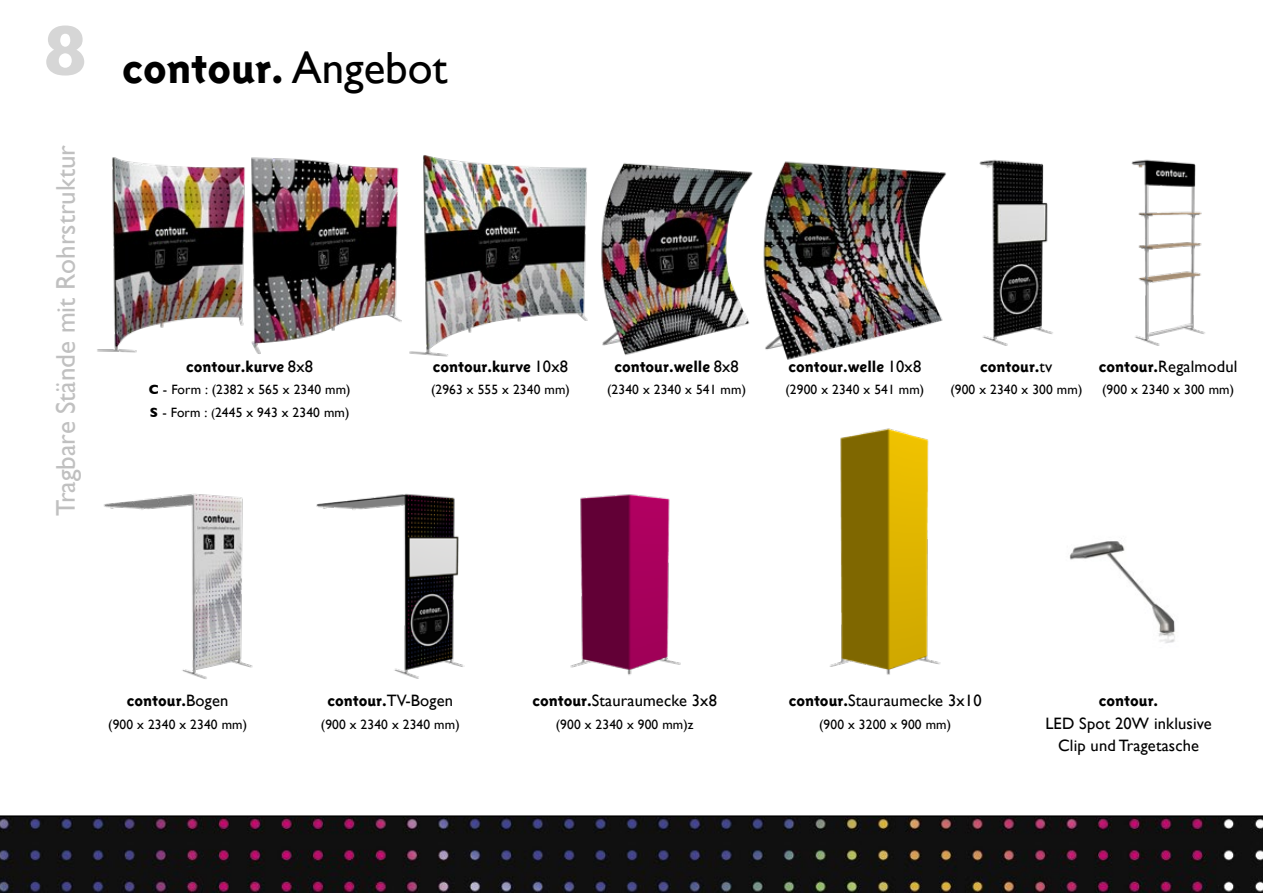
<style>
.page{position:relative;width:1263px;height:893px;background:#fff}
.page>*{position:absolute;margin:0;border:0;box-sizing:border-box;transform-origin:0 0}
.t1{font:45px "Triplex Sans Extrab Lin";color:#000}
.t2{font:27px "Gill Sans";color:#c0c0c0}
.t3{font:16.5px "Triplex Sans Extrab Lin";color:#000}
.t4{font:16.5px/22.5px "Gill Sans";letter-spacing:.01em;color:#000;text-align:center}
.t5{font:13.5px/22.5px "Gill Sans";letter-spacing:.01em;color:#000}
.s1{font-family:"Gill Sans"}
.s2{font-weight:700}
.s3{font-size:12px}
.s4{font-family:"Triplex Sans Extrab Lin"}
</style>
<div class="page">
<svg style="left:0;top:815px;width:1263px;height:78px;background:#1b161a"></svg>
<img style="left:1069px;top:538px;width:106px;height:105px">
<img style="left:97px;top:157px;width:148px;height:196px">
<img style="left:251px;top:157px;width:151px;height:197px">
<img style="left:409px;top:155px;width:179px;height:202px">
<img style="left:601px;top:163px;width:152px;height:193px">
<img style="left:763px;top:161px;width:183px;height:199px">
<img style="left:979px;top:159px;width:74px;height:187px">
<img style="left:1131px;top:159px;width:74px;height:187px">
<img style="left:103px;top:493px;width:150px;height:186px">
<img style="left:316px;top:493px;width:149px;height:186px">
<img style="left:570px;top:494px;width:111px;height:181px">
<img style="left:829px;top:428px;width:112px;height:247px">
<h1 class="t1" style="left:44px;top:44px;width:405px"><sup>8</sup> contour. <span class="s1">Angebot</span></h1>
<h2 class="t2" style="left:50px;top:516px;width:373px;rotate:-90deg">Tragbare Stände mit Rohrstruktur</h2>
<p class="t3" style="left:186px;top:357px;width:128px">contour.kurve <span class="s1">8x8</span></p>
<p class="t5" style="left:149px;top:378px;width:203px"><span class="s2">C</span> - Form : (2382 x 565 x 2340 mm)<br><span class="s2">S</span> - Form : <span class="s3">(</span>2445 x 943 x 2340 mm)</p>
<p class="t3" style="left:433px;top:357px;width:137px">contour.kurve <span class="s1">10x8</span></p>
<p class="t5" style="left:431px;top:378px;width:140px">(2963 x 555 x 2340 mm)</p>
<p class="t3" style="left:614px;top:357px;width:126px">contour.welle <span class="s1">8x8</span></p>
<p class="t5" style="left:607px;top:378px;width:140px">(2340 x 2340 x 541 mm)</p>
<p class="t3" style="left:788px;top:357px;width:134px">contour.welle <span class="s1">10x8</span></p>
<p class="t5" style="left:785px;top:378px;width:140px">(2900 x 2340 x 541 mm)</p>
<p class="t3" style="left:980px;top:357px;width:74px">contour.<span class="s1">tv</span></p>
<p class="t5" style="left:950px;top:378px;width:134px">(900 x 2340 x 300 mm)</p>
<p class="t4" style="left:1099px;top:355px;width:140px"><span class="s4">contour.</span>Regalmodul</p>
<p class="t5" style="left:1102px;top:378px;width:134px">(900 x 2340 x 300 mm)</p>
<p class="t3" style="left:127px;top:692px;width:103px">contour.<span class="s1">Bogen</span></p>
<p class="t5" style="left:108px;top:713px;width:140px">(900 x 2340 x 2340 mm)</p>
<p class="t3" style="left:327px;top:692px;width:127px">contour.<span class="s1">TV-Bogen</span></p>
<p class="t5" style="left:321px;top:713px;width:140px">(900 x 2340 x 2340 mm)</p>
<p class="t4" style="left:532px;top:689px;width:186px"><span class="s4">contour.</span>Stauraumecke 3x8</p>
<p class="t5" style="left:556px;top:713px;width:139px">(900 x 2340 x 900 mm)z</p>
<p class="t4" style="left:789px;top:689px;width:194px"><span class="s4">contour.</span>Stauraumecke 3x10</p>
<p class="t5" style="left:819px;top:713px;width:134px">(900 x 3200 x 900 mm)</p>
<p class="t3" style="left:1099px;top:692px;width:61px">contour.</p>
<p class="t4" style="left:1045px;top:712px;width:168px">LED Spot 20W inklusive<br>Clip und Tragetasche</p>
</div>
